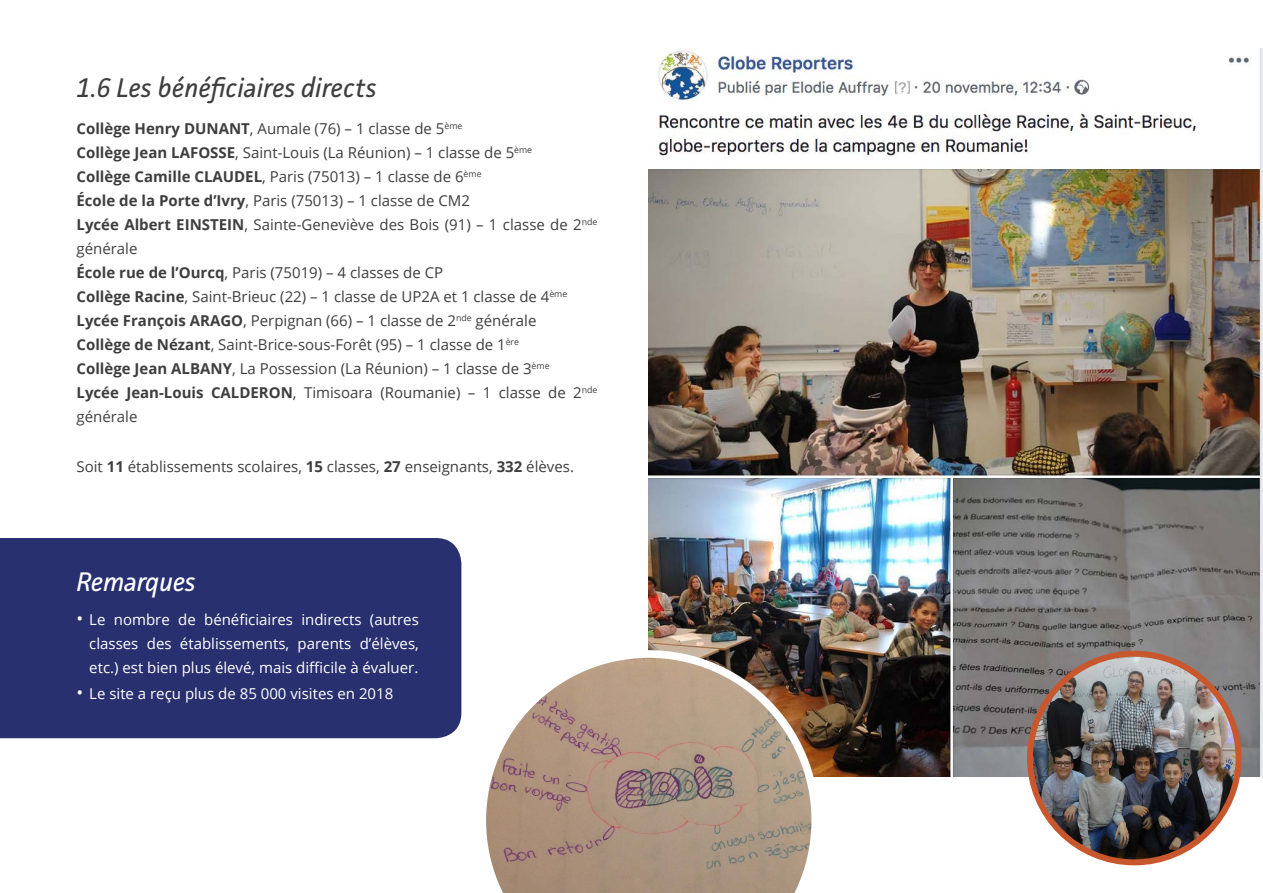
<style>
.page{position:relative;width:1263px;height:893px;background:#fff}
.page>*{position:absolute;margin:0;border:0;box-sizing:border-box;transform-origin:0 0}
.t1{font:italic 27px "Facit";color:#3e3e3f}
.t2{font:italic 27px "Facit";letter-spacing:-.01em;color:#fff}
.t3{font:15px/24px "Open Sans";color:#3e3e3f}
.t4{font:15px/24px "Open Sans";color:#fff;text-align:justify}
.s1{font-weight:700}
.s2{font-size:18px}
</style>
<div class="page">
<img style="left:648px;top:48px;width:615px;height:729px">
<svg style="left:486px;top:650px;width:333px;height:243px;background:#af9a89"></svg>
<img style="left:1030px;top:655px;width:208px;height:207px">
<div style="left:1027px;top:651px;width:214px;height:214px;border:6px solid #c8572e;border-radius:50%"></div>
<div style="left:0;top:538px;width:461px;height:200px;background:#293070"></div>
<h1 class="t1" style="left:77px;top:71px;width:302px">1.6 Les bénéficiaires directs</h1>
<p class="t3" style="left:77px;top:116px;width:522px"><span class="s1">Collège Henry DUNANT</span>, Aumale (76) – 1 classe de 5<sup>ème<br></sup><span class="s1">Collège Jean LAFOSSE</span>, Saint-Louis (La Réunion) – 1 classe de 5<sup>ème<br></sup><span class="s1">Collège Camille CLAUDEL</span>, Paris (75013) – 1 classe de 6<sup>ème<br></sup><span class="s1">École de la Porte d’Ivry</span>, Paris (75013) – 1 classe de CM2<br><span class="s1">Lycée Albert EINSTEIN</span>, Sainte-Geneviève des Bois (91) – 1 classe de 2<sup>nde </sup>générale<br><span class="s1">École rue de l’Ourcq</span>, Paris (75019) – 4 classes de CP<br><span class="s1">Collège Racine</span>, Saint-Brieuc (22) – 1 classe de UP2A et 1 classe de 4<sup>ème </sup><span class="s1">Lycée François ARAGO</span>, Perpignan (66) – 1 classe de 2<sup>nde</sup> générale<br><span class="s1">Collège de Nézant</span>, Saint-Brice-sous-Forêt (95) – 1 classe de 1<sup>ère<br></sup><span class="s1">Collège Jean ALBANY</span>, La Possession (La Réunion) – 1 classe de 3<sup>ème<br></sup><span class="s1">Lycée Jean-Louis CALDERON</span>, Timisoara (Roumanie) – 1 classe de 2<sup>nde </sup>générale</p>
<p class="t3" style="left:77px;top:454px;width:499px">Soit <span class="s1">11</span> établissements scolaires, <span class="s1">15</span> classes, <span class="s1">27</span> enseignants, <span class="s1">332</span> élèves.</p>
<h1 class="t2" style="left:77px;top:564px;width:121px">Remarques</h1>
<p class="t4" style="left:89px;top:607px;width:331px;text-indent:-13px"><span class="s2">•</span> Le nombre de bénéficiaires indirects (autres classes des établissements, parents d’élèves, etc.) est bien plus élevé, mais difficile à évaluer.</p>
<p class="t4" style="left:77px;top:681px;width:318px"><span class="s2">•</span> Le site a reçu plus de 85 000 visites en 2018</p>
</div>
